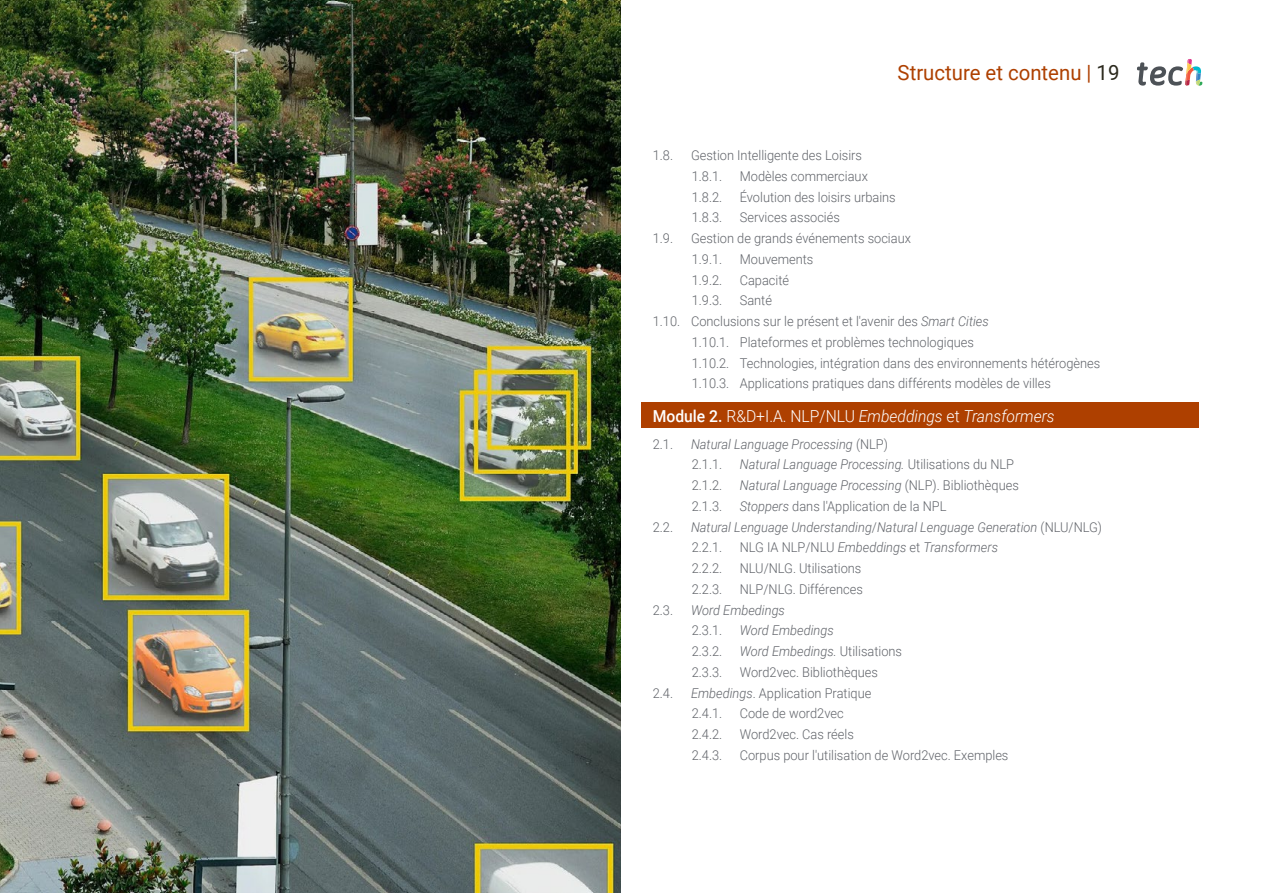
<style>
.page{position:relative;width:1263px;height:893px;background:#fff}
.page>*{position:absolute;margin:0;border:0;box-sizing:border-box;transform-origin:0 0}
.t1{font:21px "Roboto";color:#ae4000}
.t2{font:italic 300 16.5px "Roboto";color:#fff;scale:.95 1}
.t3{font:300 13.5px/20.7px "Roboto";color:#61646a;scale:.95 1}
.t4{font:italic 300 13.5px/20.7px "Roboto";color:#61646a;scale:.95 1}
.s1{color:#2b291d}
.s2{font-style:italic}
.s3{font-weight:500;font-style:normal}
.s4{font-style:normal}
</style>
<div class="page">
<img style="left:0;top:0;width:621px;height:893px">
<svg style="left:1137px;top:59px;width:65px;height:27px"></svg>
<div style="left:642px;top:403px;width:557px;height:25px;background:#ae4000"></div>
<p class="t3" style="left:653px;top:144px;width:23px">1.8.</p>
<p class="t3" style="left:691px;top:144px;width:182px">Gestion Intelligente des Loisirs<br>1.8.1.</p>
<p class="t3" style="left:740px;top:165px;width:136px">Modèles commerciaux</p>
<h1 class="t1" style="left:898px;top:57px;width:223px">Structure et contenu | <span class="s1">19</span></h1>
<p class="t3" style="left:692px;top:186px;width:34px">1.8.2.</p>
<p class="t3" style="left:740px;top:186px;width:166px">Évolution des loisirs urbains</p>
<p class="t3" style="left:692px;top:207px;width:34px">1.8.3.</p>
<p class="t3" style="left:740px;top:207px;width:107px">Services associés</p>
<p class="t3" style="left:653px;top:227px;width:23px">1.9.</p>
<p class="t3" style="left:691px;top:227px;width:233px">Gestion de grands événements sociaux<br>1.9.1.</p>
<p class="t3" style="left:740px;top:248px;width:79px">Mouvements</p>
<p class="t3" style="left:692px;top:269px;width:34px">1.9.2.</p>
<p class="t3" style="left:740px;top:269px;width:54px">Capacité</p>
<p class="t3" style="left:692px;top:290px;width:34px">1.9.3.</p>
<p class="t3" style="left:740px;top:290px;width:35px">Santé</p>
<p class="t3" style="left:653px;top:310px;width:355px">1.10. Conclusions sur le présent et l'avenir des <span class="s2">Smart Cities</span></p>
<p class="t3" style="left:692px;top:331px;width:299px">1.10.1. Plateformes et problèmes technologiques</p>
<p class="t3" style="left:692px;top:352px;width:432px">1.10.2. Technologies, intégration dans des environnements hétérogènes</p>
<p class="t3" style="left:692px;top:373px;width:380px">1.10.3. Applications pratiques dans différents modèles de villes</p>
<p class="t2" style="left:653px;top:404px;width:425px"><span class="s3">Module 2.</span> <span class="s4">R&amp;D+I.A. NLP/NLU</span> Embeddings <span class="s4">et</span> Transformers</p>
<p class="t3" style="left:653px;top:433px;width:23px">2.1.</p>
<p class="t4" style="left:691px;top:433px;width:209px">Natural Language Processing <span class="s4">(NLP)<br>2.1.1.</span></p>
<p class="t4" style="left:740px;top:454px;width:290px">Natural Language Processing. <span class="s4">Utilisations du NLP</span></p>
<p class="t3" style="left:692px;top:475px;width:34px">2.1.2.</p>
<p class="t4" style="left:740px;top:475px;width:295px">Natural Language Processing <span class="s4">(NLP). Bibliothèques</span></p>
<p class="t3" style="left:692px;top:495px;width:34px">2.1.3.</p>
<p class="t3" style="left:740px;top:495px;width:219px"><span class="s2">Stoppers</span> dans l'Application de la NPL</p>
<p class="t3" style="left:653px;top:516px;width:23px">2.2.</p>
<p class="t4" style="left:691px;top:516px;width:434px">Natural Lenguage Understanding<span class="s4">/</span>Natural Lenguage Generation <span class="s4">(NLU/NLG)<br>2.2.1.</span></p>
<p class="t4" style="left:740px;top:537px;width:273px"><span class="s4">NLG IA NLP/NLU</span> Embeddings <span class="s4">et</span> Transformers</p>
<p class="t3" style="left:692px;top:558px;width:34px">2.2.2.</p>
<p class="t3" style="left:740px;top:558px;width:130px">NLU/NLG. Utilisations</p>
<p class="t3" style="left:692px;top:578px;width:34px">2.2.3.</p>
<p class="t3" style="left:740px;top:578px;width:131px">NLP/NLG. Différences</p>
<p class="t3" style="left:653px;top:599px;width:23px">2.3.</p>
<p class="t4" style="left:691px;top:599px;width:100px">Word Embedings</p>
<p class="t3" style="left:692px;top:620px;width:34px">2.3.1.</p>
<p class="t4" style="left:740px;top:620px;width:100px">Word Embedings</p>
<p class="t3" style="left:692px;top:641px;width:34px">2.3.2.</p>
<p class="t4" style="left:740px;top:641px;width:172px">Word Embedings. <span class="s4">Utilisations</span></p>
<p class="t3" style="left:692px;top:661px;width:34px">2.3.3.</p>
<p class="t3" style="left:740px;top:661px;width:147px">Word2vec. Bibliothèques</p>
<p class="t3" style="left:653px;top:682px;width:23px">2.4.</p>
<p class="t3" style="left:691px;top:682px;width:191px"><span class="s2">Embedings</span>. Application Pratique<br>2.4.1.</p>
<p class="t3" style="left:740px;top:703px;width:111px">Code de word2vec</p>
<p class="t3" style="left:692px;top:724px;width:34px">2.4.2.</p>
<p class="t3" style="left:740px;top:724px;width:122px">Word2vec. Cas réels</p>
<p class="t3" style="left:692px;top:744px;width:34px">2.4.3.</p>
<p class="t3" style="left:740px;top:744px;width:284px">Corpus pour l'utilisation de Word2vec. Exemples</p>
</div>
